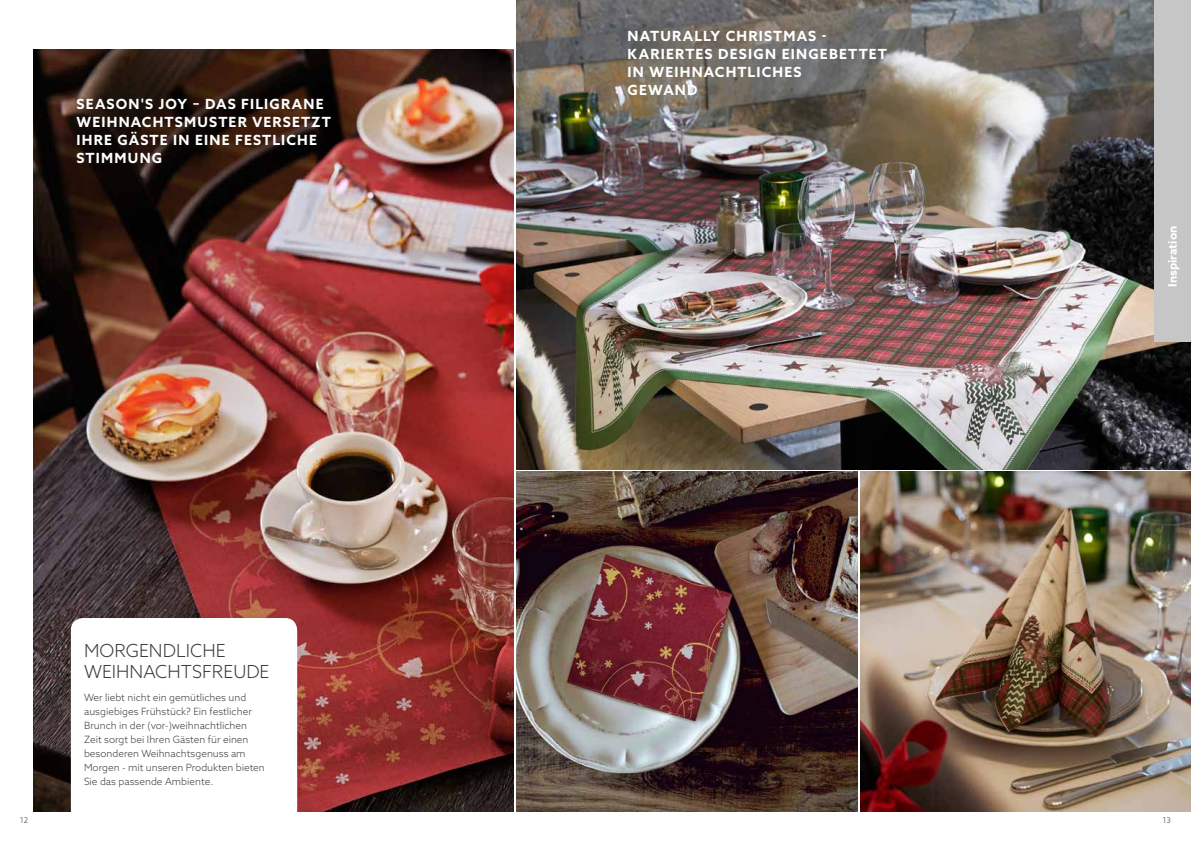
<style>
.page{position:relative;width:1191px;height:842px;background:#fff}
.page>*{position:absolute;margin:0;border:0;box-sizing:border-box;transform-origin:0 0}
.t1{font:300 18px/21.6px "Azo Sans";color:#3c3c3b}
.t2{font:700 14px/18px "Azo Sans";letter-spacing:.085em;color:#fff}
.t3{font:700 12px "Azo Sans";color:#fff}
.t4{font:300 10px/14px "Azo Sans";color:#3c3c3b}
.t5{font:300 8px "Azo Sans";color:#3c3c3b}
</style>
<div class="page">
<img style="left:33px;top:50px;width:480px;height:761px">
<img style="left:860px;top:472px;width:331px;height:339px">
<img style="left:516px;top:472px;width:341px;height:339px">
<img style="left:516px;top:0;width:675px;height:469px">
<div style="left:1154px;top:0;width:37px;height:341px;background:#c6c6c6"></div>
<svg style="left:71px;top:618px;width:226px;height:193px"></svg>
<h2 class="t2" style="left:77px;top:95px;width:256px">SEASON'S JOY – DAS FILIGRANE<br>WEIHNACHTSMUSTER VERSETZT<br>IHRE GÄSTE IN EINE FESTLICHE<br>STIMMUNG</h2>
<h1 class="t1" style="left:84px;top:639px;width:187px">MORGENDLICHE<br>WEIHNACHTSFREUDE</h1>
<p class="t4" style="left:84px;top:691px;width:182px">Wer liebt nicht ein gemütliches und ausgiebiges Frühstück? Ein festlicher Brunch in der (vor-)weihnachtlichen Zeit sorgt bei Ihren Gästen für einen besonderen Weihnachtsgenuss am Morgen - mit unseren Produkten bieten Sie das passende Ambiente.</p>
<h2 class="t2" style="left:627px;top:27px;width:261px">NATURALLY CHRISTMAS -<br>KARIERTES DESIGN EINGEBETTET<br>IN WEIHNACHTLICHES<br>GEWAND</h2>
<p class="t3" style="left:1164px;top:287px;width:63px;rotate:-90deg">Inspiration</p>
<p class="t5" style="left:20px;top:815px;width:10px">12</p>
<p class="t5" style="left:1162px;top:815px;width:10px">13</p>
</div>
